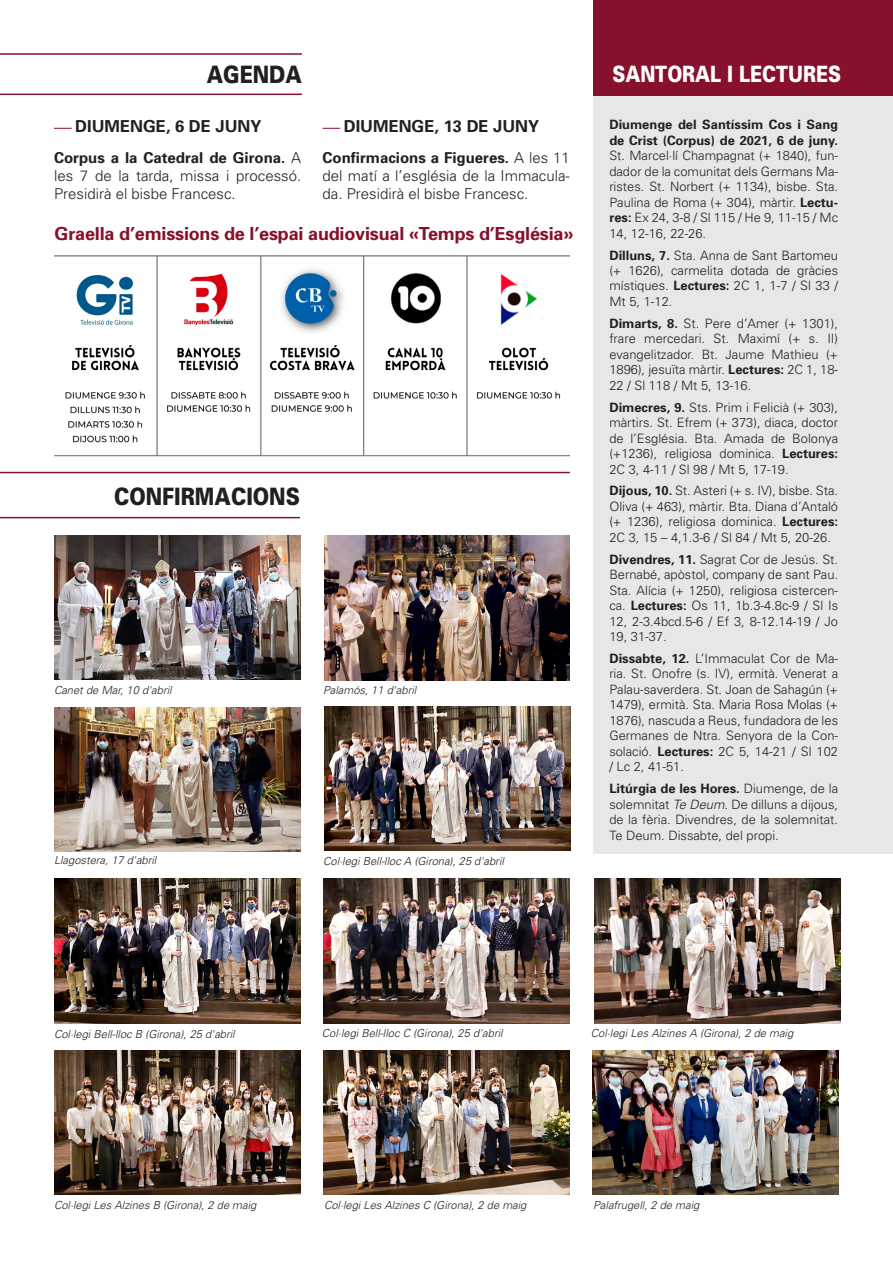
<style>
.page{position:relative;width:893px;height:1263px;background:#fff}
.page>*{position:absolute;margin:0;border:0;box-sizing:border-box;transform-origin:0 0}
.t1{font:900 24px "Univers";color:#231f20;scale:.82 1}
.t2{font:900 22.5px "Univers";color:#fff;scale:.8 1}
.Paraula_Titul{font:700 18px "Univers";letter-spacing:-.01em;color:#87102c}
.Titul_Agenda{font:700 16.5px "Univers";color:#231f20}
.Agenda{font:300 15px/18px "Univers";color:#231f20;text-align:justify}
.Agenda-2{font:300 12.9px/15.5px "Univers";color:#231f20;text-align:justify}
.Peus{font:italic 300 11.1px "Univers";color:#231f20}
.s1{font-weight:700}
.s2{font-style:italic}
</style>
<div class="page">
<div style="left:593px;top:0;width:300px;height:853px;background:#e6e7e9"></div>
<div style="left:593px;top:0;width:300px;height:96px;background:#87102c"></div>
<hr style="left:0;top:53px;width:302px;height:2px;background:#87102c">
<hr style="left:0;top:94px;width:302px;height:1px;background:#87102c">
<svg style="left:54px;top:128px;width:18px;height:1px"></svg>
<svg style="left:323px;top:128px;width:17px;height:1px"></svg>
<img style="left:54px;top:255px;width:516px;height:202px">
<img style="left:54px;top:879px;width:247px;height:144px">
<img style="left:324px;top:536px;width:246px;height:144px">
<img style="left:324px;top:706px;width:247px;height:144px">
<img style="left:54px;top:536px;width:247px;height:143px">
<img style="left:54px;top:707px;width:247px;height:144px">
<img style="left:323px;top:879px;width:247px;height:144px">
<img style="left:594px;top:879px;width:247px;height:144px">
<hr style="left:0;top:517px;width:300px;height:1px;background:#87102c">
<hr style="left:0;top:472px;width:570px;height:1px;background:#87102c">
<img style="left:54px;top:1050px;width:247px;height:145px">
<img style="left:323px;top:1050px;width:247px;height:145px">
<img style="left:592px;top:1050px;width:247px;height:145px">
<p class="t1" style="left:207px;top:60px;width:117px">AGENDA</p>
<p class="t2" style="left:612px;top:60px;width:288px">SANTORAL I LECTURES</p>
<p class="Agenda-2" style="left:609px;top:117px;width:230px"><span class="s1">Diumenge del Santíssim Cos i Sang de Crist (Corpus) de 2021, 6 de juny.<br></span>St. Marcel·lí Champagnat (+ 1840), fun&shy;dador de la comunitat dels Germans Ma&shy;ristes. St. Norbert (+ 1134), bisbe. Sta.<br>Paulina de Roma (+ 304), màrtir. <span class="s1">Lectu&shy;res:</span> Ex 24, 3-8 / Sl 115 / He 9, 11-15 / Mc 14, 12-16, 22-26.</p>
<p class="Agenda-2" style="left:609px;top:247px;width:230px"><span class="s1">Dilluns, 7.</span> Sta. Anna de Sant Bartomeu (+ 1626), carmelita dotada de gràcies místiques. <span class="s1">Lectures:</span> 2C 1, 1-7 / Sl 33 / Mt 5, 1-12.</p>
<p class="Agenda-2" style="left:609px;top:315px;width:230px"><span class="s1">Dimarts, 8.</span> St. Pere d’Amer (+ 1301), frare mercedari. St. Maximí (+ s. II) evangelitzador. Bt. Jaume Mathieu (+ 1896), jesuïta màrtir. <span class="s1">Lectures:</span> 2C 1, 18- 22 / Sl 118 / Mt 5, 13-16.</p>
<p class="Agenda-2" style="left:609px;top:399px;width:230px"><span class="s1">Dimecres, 9.</span> Sts. Prim i Felicià (+ 303), màrtirs. St. Efrem (+ 373), diaca, doctor de l’Església. Bta. Amada de Bolonya (+1236), religiosa dominica. <span class="s1">Lectures:<br></span>2C 3, 4-11 / Sl 98 / Mt 5, 17-19.</p>
<p class="Agenda-2" style="left:609px;top:483px;width:230px"><span class="s1">Dijous, 10.</span> St. Asteri (+ s. IV), bisbe. Sta.<br>Oliva (+ 463), màrtir. Bta. Diana d’Antaló (+ 1236), religiosa dominica. <span class="s1">Lectures:<br></span>2C 3, 15 – 4,1.3-6 / Sl 84 / Mt 5, 20-26.</p>
<p class="Agenda-2" style="left:609px;top:551px;width:230px"><span class="s1">Divendres, 11.</span> Sagrat Cor de Jesús. St.<br>Bernabé, apòstol, company de sant Pau.<br>Sta. Alícia (+ 1250), religiosa cistercen&shy;ca. <span class="s1">Lectures:</span> Os 11, 1b.3-4.8c-9 / Sl Is 12, 2-3.4bcd.5-6 / Ef 3, 8-12.14-19 / Jo 19, 31-37.</p>
<p class="Agenda-2" style="left:609px;top:650px;width:230px"><span class="s1">Dissabte, 12.</span> L’Immaculat Cor de Ma&shy;ria. St. Onofre (s. IV), ermità. Venerat a Palau-saverdera. St. Joan de Sahagún (+ 1479), ermità. Sta. Maria Rosa Molas (+ 1876), nascuda a Reus, fundadora de les Germanes de Ntra. Senyora de la Con&shy;solació. <span class="s1">Lectures:</span> 2C 5, 14-21 / Sl 102 / Lc 2, 41-51.</p>
<p class="Agenda-2" style="left:609px;top:780px;width:230px"><span class="s1">Litúrgia de les Hores.</span> Diumenge, de la solemnitat <span class="s2">Te Deum</span>. De dilluns a dijous, de la fèria. Divendres, de la solemnitat.<br>Te Deum. Dissabte, del propi.</p>
<p class="Titul_Agenda" style="left:75px;top:116px;width:188px">DIUMENGE, 6 DE JUNY</p>
<p class="Agenda" style="left:54px;top:148px;width:249px"><span class="s1">Corpus a la Catedral de Girona.</span> A les 7 de la tarda, missa i processó.<br>Presidirà el bisbe Francesc.</p>
<p class="Titul_Agenda" style="left:344px;top:116px;width:197px">DIUMENGE, 13 DE JUNY</p>
<p class="Agenda" style="left:323px;top:148px;width:249px"><span class="s1">Confirmacions a Figueres.</span> A les 11 del matí a l’església de la Immacula&shy;da. Presidirà el bisbe Francesc.</p>
<p class="Paraula_Titul" style="left:55px;top:222px;width:520px">Graella d’emissions de l’espai audiovisual «Temps d’Església»</p>
<p class="t1" style="left:114px;top:481px;width:228px">CONFIRMACIONS</p>
<p class="Peus" style="left:54px;top:683px;width:119px">Canet de Mar, 10 d'abril</p>
<p class="Peus" style="left:323px;top:683px;width:95px">Palamós, 11 d'abril</p>
<p class="Peus" style="left:54px;top:854px;width:104px">Llagostera, 17 d'abril</p>
<p class="Peus" style="left:323px;top:854px;width:182px">Col·legi Bell-lloc A (Girona), 25 d'abril</p>
<p class="Peus" style="left:54px;top:1028px;width:182px">Col·legi Bell-lloc B (Girona), 25 d'abril</p>
<p class="Peus" style="left:322px;top:1027px;width:182px">Col·legi Bell-lloc C (Girona), 25 d'abril</p>
<p class="Peus" style="left:591px;top:1027px;width:204px">Col·legi Les Alzines A (Girona), 2 de maig</p>
<p class="Peus" style="left:54px;top:1198px;width:204px">Col·legi Les Alzines B (Girona), 2 de maig</p>
<p class="Peus" style="left:324px;top:1198px;width:204px">Col·legi Les Alzines C (Girona), 2 de maig</p>
<p class="Peus" style="left:593px;top:1198px;width:108px">Palafrugell, 2 de maig</p>
</div>
